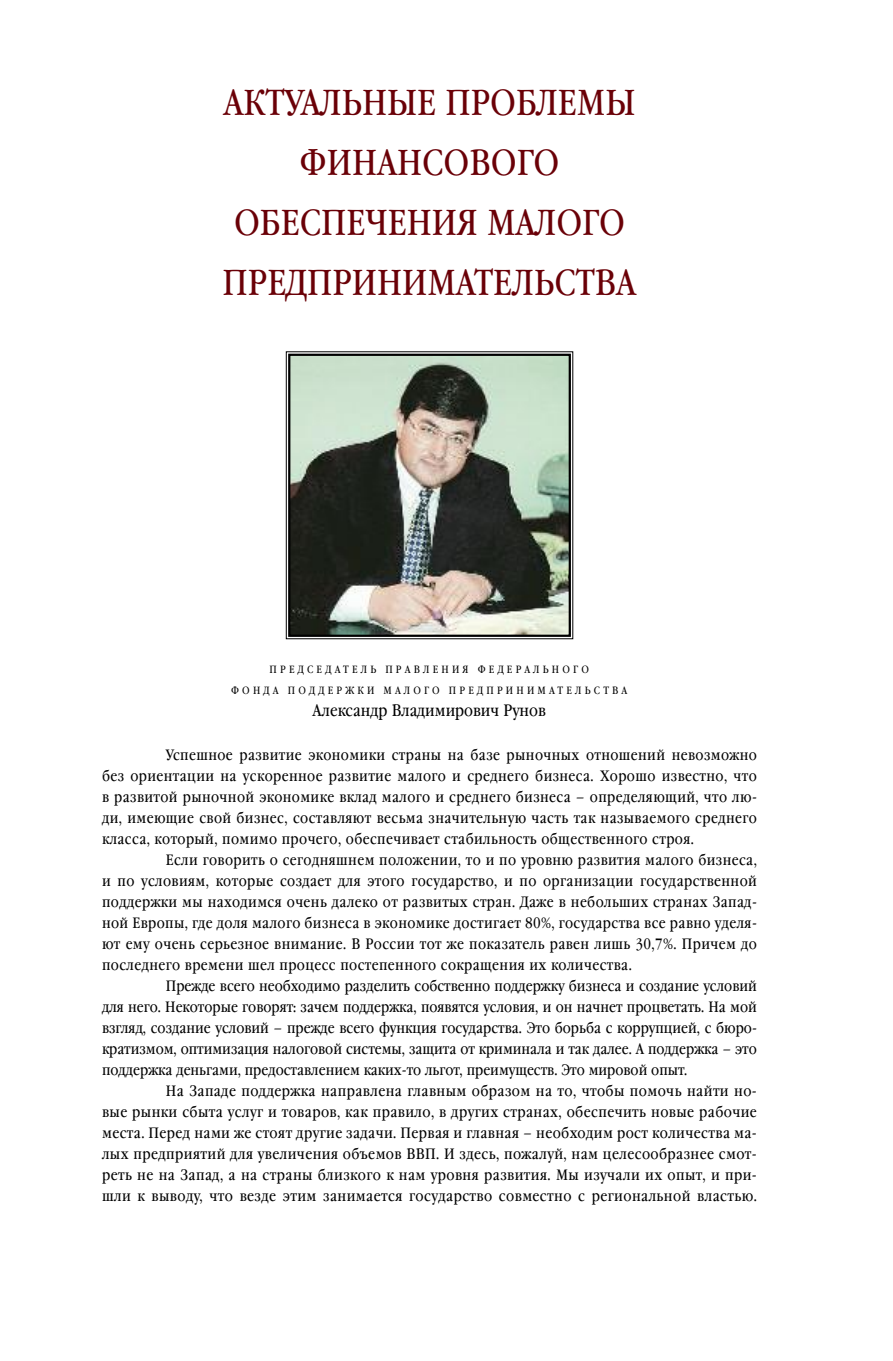
<style>
.page{position:relative;width:893px;height:1361px;background:#fff}
.page>*{position:absolute;margin:0;border:0;box-sizing:border-box;transform-origin:0 0}
.t1{font:36px/60px "Garamond Book Narrow C";color:#6a0007;text-align:center}
.t2{font:16.5px "Garamond Book Narrow C";color:#000}
.t3{font:15px "Garamond Book Narrow C";letter-spacing:.025em;color:#000}
.t4{font:15px "Garamond Book Narrow C";color:#000}
.t5{font:10.5px/21px "Garamond Book Narrow C";letter-spacing:.305em;color:#000;text-align:center}
</style>
<div class="page">
<img style="left:291px;top:357px;width:277px;height:277px">
<div style="left:288px;top:354px;width:283px;height:283px;border:2px solid #000"></div>
<h1 class="t1" style="left:223px;top:72px;width:415px">АКТУАЛЬНЫЕ ПРОБЛЕМЫ<br>ФИНАНСОВОГО<br>ОБЕСПЕЧЕНИЯ МАЛОГО<br>ПРЕДПРИНИМАТЕЛЬСТВА</h1>
<p class="t5" style="left:231px;top:658px;width:398px">ПРЕДСЕДАТЕЛЬ ПРАВЛЕНИЯ ФЕДЕРАЛЬНОГО<br>ФОНДА ПОДДЕРЖКИ МАЛОГО ПРЕДПРИНИМАТЕЛЬСТВА</p>
<p class="t2" style="left:313px;top:701px;width:235px">Александр Владимирович Рунов</p>
<p class="t3" style="left:166px;top:746px;width:593px">Успешное развитие экономики страны на базе рыночных отношений невозможно</p>
<p class="t3" style="left:102px;top:767px;width:656px">без ориентации на ускоренное развитие малого и среднего бизнеса. Хорошо известно, что</p>
<p class="t3" style="left:102px;top:788px;width:656px">в развитой рыночной экономике вклад малого и среднего бизнеса – определяющий, что лю-</p>
<p class="t3" style="left:102px;top:809px;width:656px">ди, имеющие свой бизнес, составляют весьма значительную часть так называемого среднего</p>
<p class="t3" style="left:102px;top:830px;width:593px">класса, который, помимо прочего, обеспечивает стабильность общественного строя.</p>
<p class="t3" style="left:166px;top:851px;width:593px">Если говорить о сегодняшнем положении, то и по уровню развития малого бизнеса,</p>
<p class="t3" style="left:102px;top:872px;width:656px">и по условиям, которые создает для этого государство, и по организации государственной</p>
<p class="t3" style="left:102px;top:893px;width:656px">поддержки мы находимся очень далеко от развитых стран. Даже в небольших странах Запад-</p>
<p class="t3" style="left:102px;top:914px;width:656px">ной Европы, где доля малого бизнеса в экономике достигает 80%, государства все равно уделя-</p>
<p class="t3" style="left:102px;top:935px;width:656px">ют ему очень серьезное внимание. В России тот же показатель равен лишь 30,7%. Причем до</p>
<p class="t3" style="left:102px;top:956px;width:531px">последнего времени шел процесс постепенного сокращения их количества.</p>
<p class="t4" style="left:166px;top:977px;width:593px">Прежде всего необходимо разделить собственно поддержку бизнеса и создание условий</p>
<p class="t4" style="left:102px;top:998px;width:656px">для него. Некоторые говорят: зачем поддержка, появятся условия, и он начнет процветать. На мой</p>
<p class="t4" style="left:102px;top:1019px;width:656px">взгляд, создание условий – прежде всего функция государства. Это борьба с коррупцией, с бюро-</p>
<p class="t4" style="left:102px;top:1040px;width:656px">кратизмом, оптимизация налоговой системы, защита от криминала и так далее. А поддержка – это</p>
<p class="t4" style="left:102px;top:1061px;width:587px">поддержка деньгами, предоставлением каких-то льгот, преимуществ. Это мировой опыт.</p>
<p class="t3" style="left:166px;top:1082px;width:593px">На Западе поддержка направлена главным образом на то, чтобы помочь найти но-</p>
<p class="t3" style="left:102px;top:1103px;width:656px">вые рынки сбыта услуг и товаров, как правило, в других странах, обеспечить новые рабочие</p>
<p class="t3" style="left:102px;top:1124px;width:656px">места. Перед нами же стоят другие задачи. Первая и главная – необходим рост количества ма-</p>
<p class="t3" style="left:102px;top:1145px;width:656px">лых предприятий для увеличения объемов ВВП. И здесь, пожалуй, нам целесообразнее смот-</p>
<p class="t3" style="left:102px;top:1166px;width:656px">реть не на Запад, а на страны близкого к нам уровня развития. Мы изучали их опыт, и при-</p>
<p class="t3" style="left:102px;top:1187px;width:656px">шли к выводу, что везде этим занимается государство совместно с региональной властью.</p>
</div>
